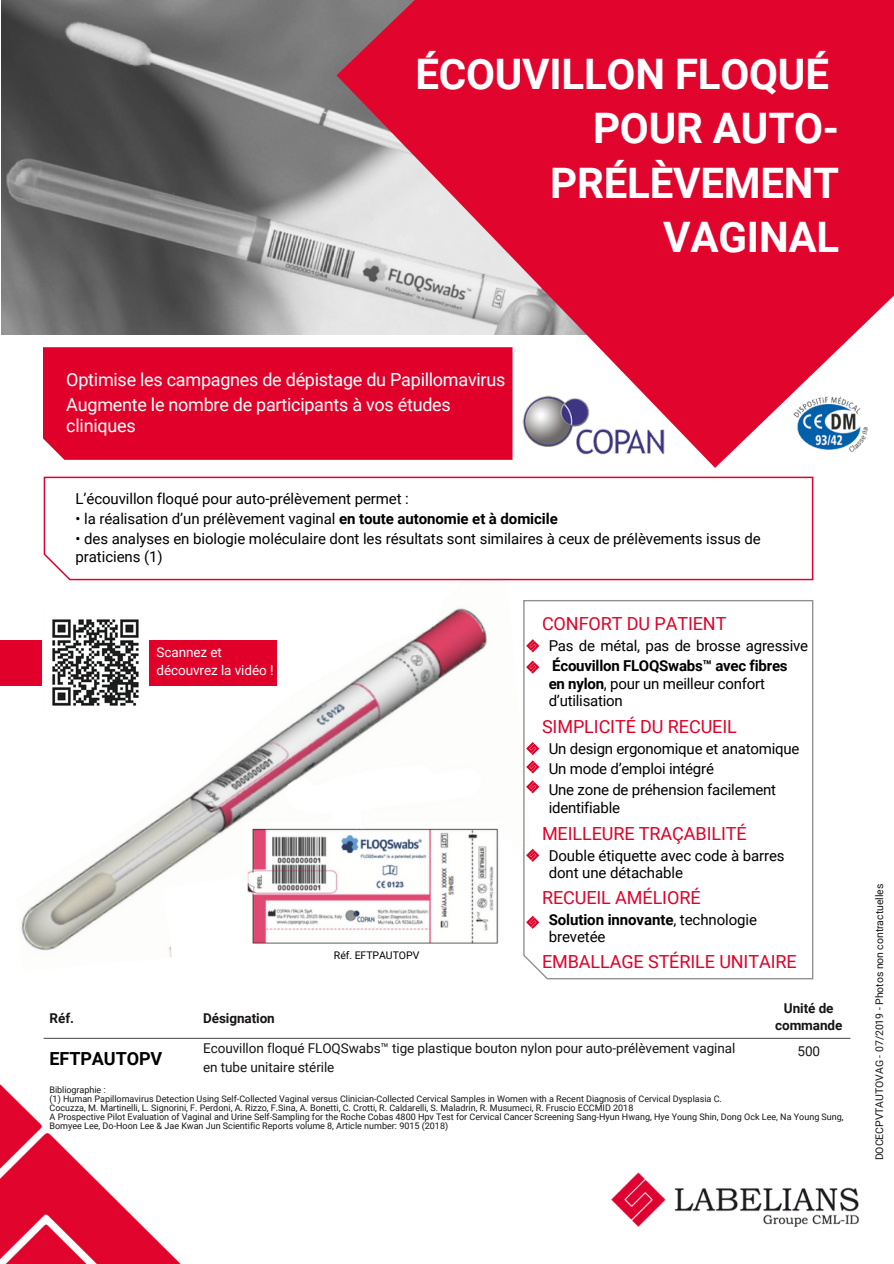
<style>
.page{position:relative;width:894px;height:1264px;background:#fff}
.page>*{position:absolute;margin:0;border:0;box-sizing:border-box;transform-origin:0 0}
.t1{font:700 42px/54px "Roboto";letter-spacing:-.005em;color:#fff;text-align:right}
.t2{font:18px/20.2px "Roboto";letter-spacing:-.015em;color:#fff}
.t3{font:18px "Roboto";letter-spacing:-.005em;color:#e00029}
.t4{font:700 18px "Roboto";letter-spacing:-.005em;color:#020000}
.t5{font:15px/20.2px "Roboto";letter-spacing:-.005em;color:#020000}
.t6{font:700 15px "Roboto";letter-spacing:-.005em;color:#020000}
.t7{font:13.5px "Roboto";letter-spacing:-.005em;color:#171615}
.t8{font:700 13.5px/17px "Roboto";letter-spacing:-.005em;color:#171615;text-align:center}
.t9{font:13.5px/18px "Roboto";letter-spacing:-.005em;color:#fff}
.t10{font:10.5px "Roboto";letter-spacing:-.005em;color:#171615}
.t11{font:10.5px "Roboto";letter-spacing:-.005em;color:#020000}
.t12{font:9px/9px "Roboto";color:#171615}
.s1{font-weight:700}
.s2{font-weight:400}
</style>
<div class="page">
<img style="left:0;top:580px;width:538px;height:371px">
<svg style="left:162px;top:838px;width:371px;height:201px"></svg>
<svg style="left:44px;top:476px;width:769px;height:104px"></svg>
<img style="left:1px;top:0;width:335px;height:335px">
<svg style="left:523px;top:600px;width:290px;height:379px"></svg>
<hr style="left:44px;top:1037px;width:720px;height:1px;background:#616060">
<hr style="left:764px;top:1037px;width:86px;height:1px;background:#616060">
<img style="left:245px;top:822px;width:259px;height:121px">
<div style="left:43px;top:347px;width:293px;height:113px;background:#e00029"></div>
<svg style="left:336px;top:0;width:557px;height:468px;background:#df3d5b"></svg>
<img style="left:791px;top:393px;width:82px;height:67px">
<div style="left:0;top:640px;width:276px;height:45px;background:#e00029"></div>
<img style="left:43px;top:609px;width:105px;height:106px">
<svg style="left:526px;top:639px;width:13px;height:13px"></svg>
<svg style="left:526px;top:660px;width:13px;height:13px"></svg>
<svg style="left:526px;top:742px;width:13px;height:31px"></svg>
<svg style="left:526px;top:780px;width:13px;height:13px"></svg>
<svg style="left:526px;top:848px;width:13px;height:13px"></svg>
<svg style="left:526px;top:915px;width:13px;height:13px"></svg>
<img style="left:0;top:1084px;width:180px;height:179px">
<img style="left:611px;top:1172px;width:248px;height:55px">
<p class="t1" style="left:415px;top:48px;width:415px">ÉCOUVILLON FLOQUÉ</p>
<p class="t1" style="left:550px;top:102px;width:290px">POUR AUTO-<br>PRÉLÈVEMENT<br>VAGINAL</p>
<p class="t2" style="left:66px;top:370px;width:440px">Optimise les campagnes de dépistage du Papillomavirus</p>
<p class="t2" style="left:66px;top:395px;width:386px">Augmente le nombre de participants à vos études cliniques</p>
<p class="t5" style="left:76px;top:488px;width:335px">L’écouvillon floqué pour auto-prélèvement permet :</p>
<p class="t5" style="left:76px;top:509px;width:483px">• la réalisation d’un prélèvement vaginal <span class="s1">en toute autonomie et à domicile</span></p>
<p class="t5" style="left:76px;top:529px;width:686px">• des analyses en biologie moléculaire dont les résultats sont similaires à ceux de prélèvements issus de</p>
<p class="t5" style="left:76px;top:547px;width:88px">praticiens (1)</p>
<p class="t9" style="left:156px;top:644px;width:118px">Scannez et découvrez la vidéo !</p>
<p class="t11" style="left:334px;top:949px;width:87px">Réf. EFTPAUTOPV</p>
<p class="t3" style="left:542px;top:613px;width:186px">CONFORT DU PATIENT</p>
<p class="t5" style="left:548px;top:635px;width:261px">Pas de métal, pas de brosse agressive<br><span class="s1">Écouvillon FLOQSwabs™ avec fibres</span></p>
<p class="t5" style="left:548px;top:674px;width:218px"><span class="s1">en nylon</span>, pour un meilleur confort</p>
<p class="t5" style="left:548px;top:690px;width:76px">d’utilisation</p>
<p class="t5" style="left:548px;top:739px;width:252px">Un design ergonomique et anatomique</p>
<p class="t5" style="left:548px;top:759px;width:167px">Un mode d’emploi intégré</p>
<p class="t5" style="left:548px;top:779px;width:229px">Une zone de préhension facilement</p>
<p class="t5" style="left:548px;top:797px;width:73px">identifiable</p>
<p class="t5" style="left:548px;top:847px;width:237px;line-height:17px">Double étiquette avec code à barres dont une détachable</p>
<p class="t3" style="left:542px;top:716px;width:196px">SIMPLICITÉ DU RECUEIL</p>
<p class="t3" style="left:542px;top:823px;width:206px">MEILLEURE TRAÇABILITÉ</p>
<p class="t3" style="left:542px;top:887px;width:160px">RECUEIL AMÉLIORÉ</p>
<p class="t6" style="left:548px;top:911px;width:210px">Solution innovante<span class="s2">, technologie</span></p>
<p class="t5" style="left:548px;top:926px;width:58px">brevetée</p>
<p class="t3" style="left:542px;top:951px;width:256px">EMBALLAGE STÉRILE UNITAIRE</p>
<p class="t8" style="left:50px;top:1009px;width:26px">Réf.</p>
<p class="t8" style="left:203px;top:1009px;width:73px">Désignation</p>
<p class="t7" style="left:203px;top:1040px;width:533px">Ecouvillon floqué FLOQSwabs™ tige plastique bouton nylon pour auto-prélèvement vaginal</p>
<p class="t7" style="left:203px;top:1059px;width:133px">en tube unitaire stérile</p>
<p class="t4" style="left:50px;top:1048px;width:114px">EFTPAUTOPV</p>
<p class="t8" style="left:775px;top:1000px;width:69px">Unité de commande</p>
<p class="t7" style="left:797px;top:1043px;width:24px">500</p>
<p class="t12" style="left:50px;top:1084px;width:57px">Bibliographie :</p>
<p class="t12" style="left:50px;top:1094px;width:673px">(1) Human Papillomavirus Detection Using Self-Collected Vaginal versus Clinician-Collected Cervical Samples in Women with a Recent Diagnosis of Cervical Dysplasia C.</p>
<p class="t12" style="left:50px;top:1103px;width:585px">Cocuzza, M. Martinelli, L. Signorini, F. Perdoni, A. Rizzo, F.Sina, A. Bonetti, C. Crotti, R. Caldarelli, S. Maladrin, R. Musumeci, R. Fruscio ECCMID 2018</p>
<p class="t12" style="left:50px;top:1112px;width:795px">A Prospective Pilot Evaluation of Vaginal and Urine Self-Sampling for the Roche Cobas 4800 Hpv Test for Cervical Cancer Screening Sang-Hyun Hwang, Hye Young Shin, Dong Ock Lee, Na Young Sung,<br>Bomyee Lee, Do-Hoon Lee &amp; Jae Kwan Jun Scientific Reports volume 8, Article number: 9015 (2018)</p>
<p class="t10" style="left:873px;top:1160px;width:278px;rotate:-90deg">DOCECPVTAUTOVAG - 07/2019 - Photos non contractuelles</p>
</div>
